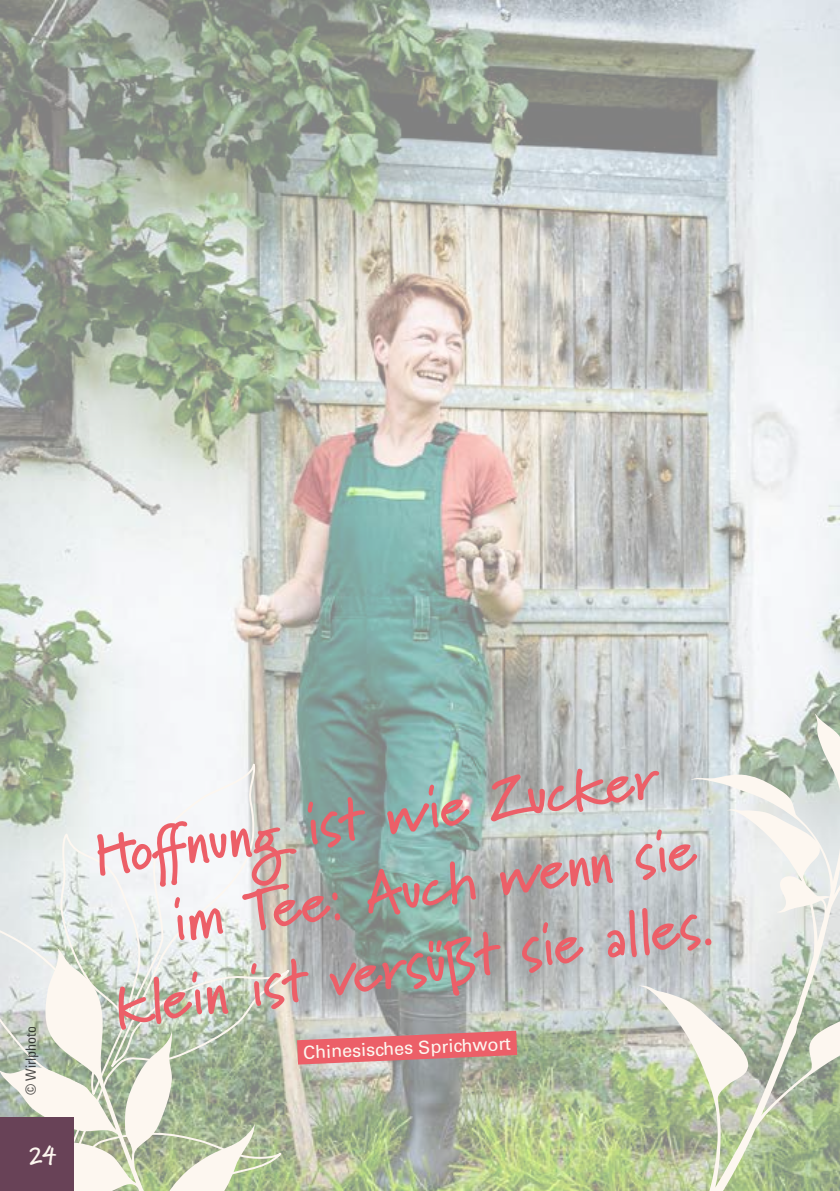
<style>
.page{position:relative;width:840px;height:1191px;background:#fff}
.page>*{position:absolute;margin:0;border:0;box-sizing:border-box;transform-origin:0 0}
.t1{font:700 60px "Marydale";color:#ec5f68}
.t2{font:700 26px "Marydale";color:#fdf7f0}
.t3{font:18px "Univers LT Pro 55 Roman";color:#fdf7f0}
.t4{font:condensed 14px "Univers LT Std";letter-spacing:-.01em;color:#000}
</style>
<div class="page">
<img style="left:0;top:0;width:839px;height:1191px">
<svg style="left:319px;top:713px;width:520px;height:478px;background:#b4c1b3"></svg>
<svg style="left:0;top:753px;width:299px;height:438px"></svg>
<svg style="left:0;top:948px;width:276px;height:243px"></svg>
<svg style="left:297px;top:1030px;width:220px;height:34px;background:#da777c"></svg>
<div style="left:0;top:1117px;width:74px;height:74px;background:#684257"></div>
<p class="t4" style="left:22px;top:1094px;width:70px;rotate:-90deg">© Wirlphoto</p>
<p class="t2" style="left:29px;top:1139px;width:29px">24</p>
<p class="t1" style="left:89px;top:820px;width:570px;rotate:-8deg">Hoff nung ist wie Zucker</p>
<p class="t1" style="left:167px;top:886px;width:529px;rotate:-8deg">im Tee: Auch wenn sie</p>
<p class="t1" style="left:110px;top:970px;width:604px;rotate:-8deg">klein ist versüßt sie alles.</p>
<p class="t3" style="left:302px;top:1040px;width:209px;rotate:-3deg">Chinesisches Sprichwort</p>
</div>
